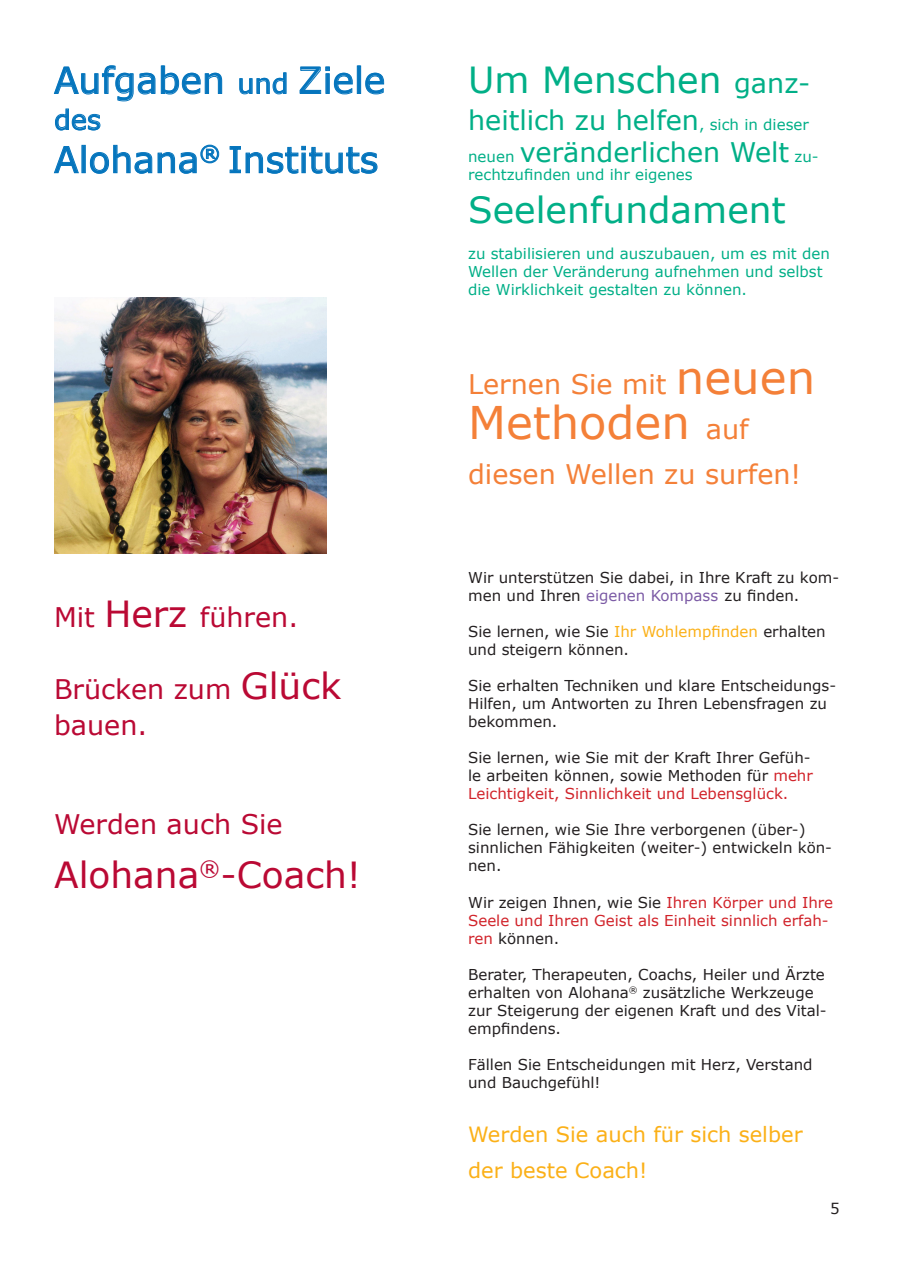
<style>
.page{position:relative;width:898px;height:1272px;background:#fff}
.page>*{position:absolute;margin:0;border:0;box-sizing:border-box;transform-origin:0 0}
.t1{font:45px "Verdana";color:#f48038}
.t2{font:36px "Verdana";color:#0575bd}
.t3{font:36px "Verdana";color:#01af87}
.t4{font:36px "Verdana";color:#ba0934}
.t5{font:27px/32.4px "Verdana";color:#01af87}
.t6{font:27px "Verdana";color:#ba0934}
.t7{font:27px "Verdana";color:#f48038}
.t8{font:27px "Verdana";color:#0575bd}
.t9{font:21px/36px "Verdana";color:#fbb017}
.t10{font:15px/18px "Verdana";color:#231f20}
.t11{font:15px/18px "Verdana";color:#01af87}
.t12{font:15px/18px "Verdana";color:#d1232a}
.s1{font-size:27px}
.s2{font-size:36px}
.s3{font-size:15px}
.s4{font-size:45px}
.s5{color:#7b5aa5}
.s6{color:#fbb017}
.s7{color:#d1232a}
.s8{color:#231f20}
</style>
<div class="page">
<svg style="left:54px;top:65px;width:168px;height:37px"></svg>
<svg style="left:239px;top:72px;width:48px;height:23px"></svg>
<svg style="left:299px;top:67px;width:54px;height:28px"></svg>
<div style="left:357px;top:66px;width:3px;height:27px;border:1px solid #0575bd"></div>
<svg style="left:365px;top:73px;width:19px;height:22px"></svg>
<svg style="left:55px;top:108px;width:46px;height:23px"></svg>
<svg style="left:54px;top:146px;width:25px;height:27px"></svg>
<svg style="left:90px;top:144px;width:129px;height:30px"></svg>
<svg style="left:229px;top:146px;width:148px;height:28px"></svg>
<img style="left:54px;top:298px;width:272px;height:255px">
<p class="t2" style="left:54px;top:56px;width:333px">Aufgaben <span class="s1">und</span> Ziele</p>
<p class="t8" style="left:54px;top:101px;width:48px">des</p>
<p class="t2" style="left:54px;top:135px;width:326px">Alohana<sup>®</sup> Instituts</p>
<p class="t6" style="left:54px;top:598px;width:245px">Mit <span class="s2">Herz</span> führen.</p>
<p class="t6" style="left:54px;top:670px;width:289px">Brücken zum <span class="s2">Glück</span></p>
<p class="t6" style="left:54px;top:706px;width:95px">bauen.</p>
<p class="t6" style="left:54px;top:805px;width:230px">Werden auch Sie</p>
<p class="t4" style="left:54px;top:849px;width:308px">Alohana<sup>®</sup>-Coach!</p>
<p class="t3" style="left:468px;top:56px;width:344px">Um Menschen <span class="s1">ganz-</span></p>
<p class="t5" style="left:468px;top:103px;width:352px">heitlich zu helfen<span class="s3">, sich in dieser neuen</span> veränderlichen Welt <span class="s3">zu-</span></p>
<p class="t11" style="left:468px;top:165px;width:226px">rechtzufinden und ihr eigenes</p>
<p class="t3" style="left:468px;top:185px;width:319px">Seelenfundament</p>
<p class="t11" style="left:468px;top:244px;width:363px">zu stabilisieren und auszubauen, um es mit den<br>Wellen der Veränderung aufnehmen und selbst die Wirklichkeit gestalten zu können.</p>
<p class="t7" style="left:468px;top:366px;width:348px">Lernen Sie mit <span class="s4">neuen</span></p>
<p class="t1" style="left:468px;top:392px;width:282px">Methoden <span class="s1">auf</span></p>
<p class="t7" style="left:468px;top:456px;width:334px">diesen Wellen zu surfen!</p>
<p class="t10" style="left:468px;top:568px;width:372px">Wir unterstützen Sie dabei, in Ihre Kraft zu kom&shy;men und Ihren <span class="s5">eigenen Kompass</span> zu finden.</p>
<p class="t10" style="left:468px;top:622px;width:359px">Sie lernen, wie Sie <span class="s6">Ihr Wohlempfinden</span> erhalten und steigern können.</p>
<p class="t10" style="left:468px;top:676px;width:369px">Sie erhalten Techniken und klare Entscheidungs-<br>Hilfen, um Antworten zu Ihren Lebensfragen zu bekommen.</p>
<p class="t10" style="left:468px;top:748px;width:346px">Sie lernen, wie Sie mit der Kraft Ihrer Gefüh&shy;le arbeiten können, sowie Methoden für <span class="s7">mehr<br>Leichtigkeit, Sinnlichkeit und Lebensglück.</span></p>
<p class="t10" style="left:468px;top:820px;width:365px">Sie lernen, wie Sie Ihre verborgenen (über-) sinnlichen Fähigkeiten (weiter-) entwickeln kön&shy;nen.</p>
<p class="t12" style="left:468px;top:892px;width:366px"><span class="s8">Wir zeigen Ihnen, wie Sie</span> Ihren Körper und Ihre<br>Seele und Ihren Geist als Einheit sinnlich erfah&shy;ren <span class="s8">können.</span></p>
<p class="t10" style="left:468px;top:964px;width:360px">Berater, Therapeuten, Coachs, Heiler und Ärzte erhalten von Alohana<sup>®</sup> zusätzliche Werkzeuge zur Steigerung der eigenen Kraft und des Vital&shy;empfindens.</p>
<p class="t10" style="left:468px;top:1054px;width:346px">Fällen Sie Entscheidungen mit Herz, Verstand und Bauchgefühl!</p>
<p class="t9" style="left:468px;top:1115px;width:336px">Werden Sie auch für sich selber der beste Coach!</p>
<p class="t10" style="left:829px;top:1198px;width:11px">5</p>
</div>
